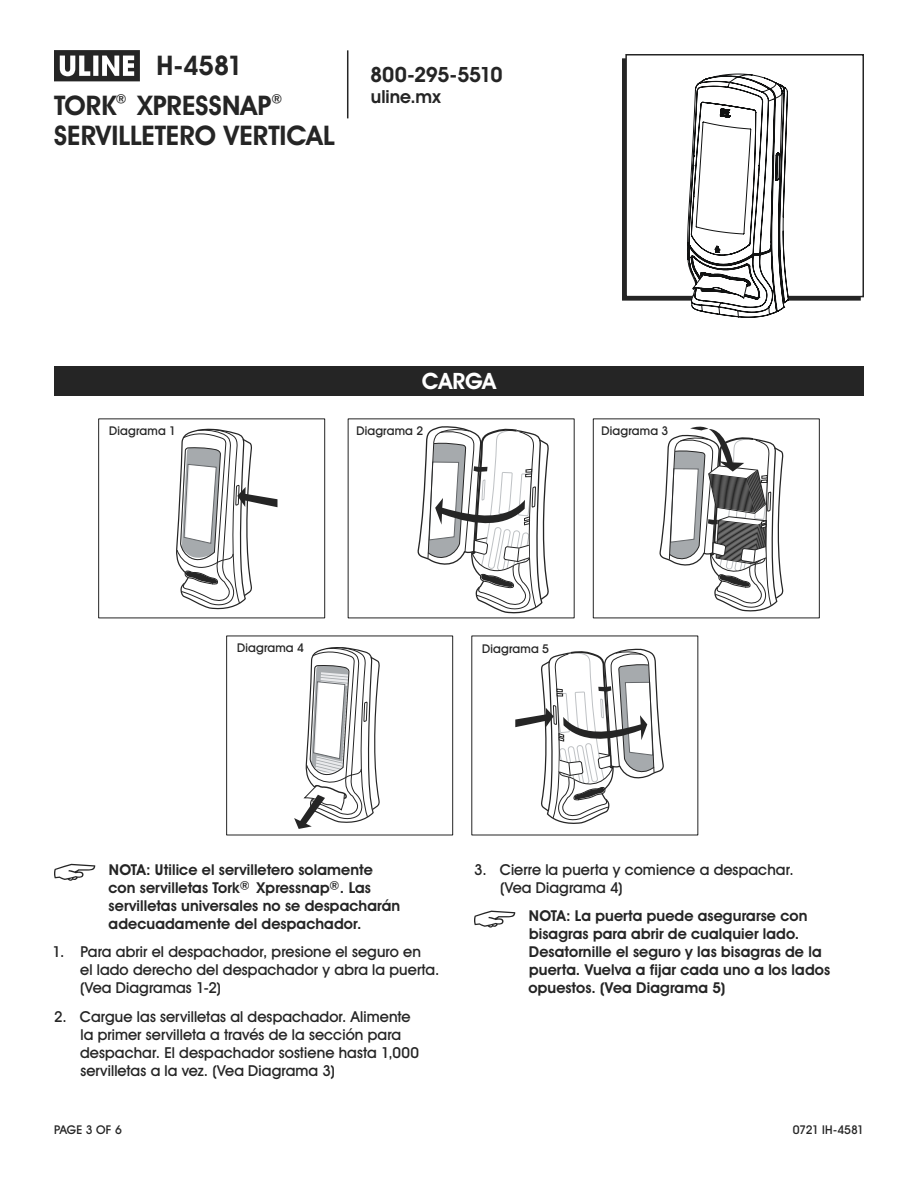
<style>
.page{position:relative;width:918px;height:1188px;background:#fff}
.page>*{position:absolute;margin:0;border:0;box-sizing:border-box;transform-origin:0 0}
.t1{font:700 27px/30px "Uline Two Knine";color:#252525}
.t2{font:700 22.5px "Uline Two Knine";letter-spacing:-.005em;color:#fff}
.t3{font:700 21px "Uline Two Knine";letter-spacing:-.02em;color:#252525}
.t4{font:700 18px "Uline Two Knine";color:#252525}
.t5{font:15px/18px "Uline Two Knine";letter-spacing:.005em;color:#252525}
.t6{font:700 15px/18px "Uline Two Knine";letter-spacing:.005em;color:#252525}
.t7{font:12px "Uline Two Knine";letter-spacing:.015em;color:#252525}
.t8{font:12px "Uline Two Knine";letter-spacing:-.03em;color:#252525}
</style>
<div class="page">
<hr style="left:347px;top:50px;width:1px;height:68px;background:#252525">
<svg style="left:54px;top:50px;width:86px;height:31px"></svg>
<svg style="left:54px;top:864px;width:41px;height:17px"></svg>
<svg style="left:474px;top:911px;width:41px;height:17px"></svg>
<div style="left:625px;top:54px;width:239px;height:243px;border:2px solid #252525"></div>
<div style="left:54px;top:366px;width:810px;height:30px;background:#252525"></div>
<svg style="left:687px;top:74px;width:102px;height:244px"></svg>
<svg style="left:176px;top:428px;width:101px;height:182px"></svg>
<div style="left:98px;top:418px;width:227px;height:200px;border:1px solid #252525"></div>
<svg style="left:417px;top:426px;width:132px;height:188px"></svg>
<svg style="left:659px;top:426px;width:125px;height:186px"></svg>
<div style="left:593px;top:418px;width:227px;height:200px;border:1px solid #252525"></div>
<svg style="left:294px;top:647px;width:86px;height:182px"></svg>
<div style="left:226px;top:636px;width:227px;height:199px;border:1px solid #252525"></div>
<svg style="left:515px;top:648px;width:149px;height:176px"></svg>
<h1 class="t1" style="left:157px;top:50px;width:88px">H-4581</h1>
<h1 class="t1" style="left:54px;top:90px;width:283px">TORK<sup>®</sup> XPRESSNAP<sup>®<br></sup>SERVILLETERO VERTICAL</h1>
<h3 class="t3" style="left:370px;top:62px;width:134px">800-295-5510</h3>
<p class="t4" style="left:371px;top:86px;width:71px">uline.mx</p>
<h2 class="t2" style="left:422px;top:368px;width:76px">CARGA</h2>
<p class="t7" style="left:109px;top:424px;width:68px">Diagrama 1</p>
<p class="t7" style="left:356px;top:424px;width:68px">Diagrama 2</p>
<p class="t7" style="left:602px;top:424px;width:68px">Diagrama 3</p>
<p class="t7" style="left:237px;top:641px;width:68px">Diagrama 4</p>
<p class="t7" style="left:482px;top:641px;width:68px">Diagrama 5</p>
<p class="t6" style="left:108px;top:860px;width:293px">NOTA: Utilice el servilletero solamente con servilletas Tork® Xpressnap®. Las servilletas universales no se despacharán adecuadamente del despachador.</p>
<p class="t5" style="left:80px;top:943px;width:361px;text-indent:-27px">1. Para abrir el despachador, presione el seguro en<br>el lado derecho del despachador y abra la puerta. (Vea Diagramas 1-2)</p>
<p class="t5" style="left:80px;top:1008px;width:340px;text-indent:-26px">2. Cargue las servilletas al despachador. Alimente la primer servilleta a través de la sección para despachar. El despachador sostiene hasta 1,000 servilletas a la vez. (Vea Diagrama 3)</p>
<p class="t5" style="left:500px;top:860px;width:295px;text-indent:-26px">3. Cierre la puerta y comience a despachar. (Vea Diagrama 4)</p>
<p class="t6" style="left:528px;top:907px;width:303px">NOTA: La puerta puede asegurarse con bisagras para abrir de cualquier lado.<br>Desatornille el seguro y las bisagras de la puerta. Vuelva a fijar cada uno a los lados opuestos. (Vea Diagrama 5)</p>
<p class="t7" style="left:54px;top:1122px;width:69px">PAGE 3 OF 6</p>
<p class="t8" style="left:793px;top:1122px;width:73px">0721 IH-4581</p>
</div>
